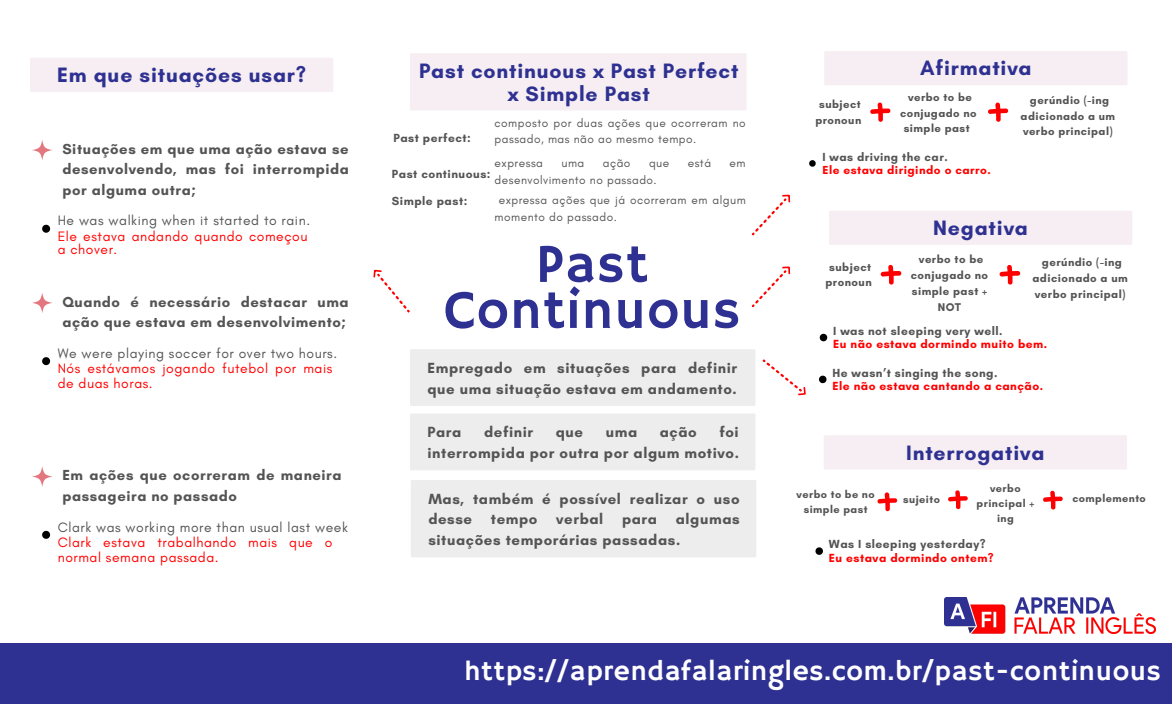
<style>
.page{position:relative;width:1172px;height:704px;background:#fff}
.page>*{position:absolute;margin:0;border:0;box-sizing:border-box;transform-origin:0 0}
.t1{font:54.56px/45.9px "Hammersmith One";letter-spacing:.02em;color:#2e3092;text-align:center}
.t2{font:28.19px "Hammersmith One";letter-spacing:.02em;color:#fff}
.t3{font:700 21.19px/23px "Glacial Indifference";letter-spacing:.04em;color:#2e3191;text-align:center}
.t4{font:700 15px/20.6px "Glacial Indifference";letter-spacing:.04em;color:#545454}
.t5{font:700 14.81px/20.6px "Glacial Indifference";letter-spacing:.04em;color:#545454}
.t6{font:13.88px/15px "Glacial Indifference";letter-spacing:.04em;color:#f00}
.t7{font:13.88px "Glacial Indifference";letter-spacing:.04em;color:#545454}
.t8{font:700 12px "Glacial Indifference";letter-spacing:.04em;color:#545454}
.t9{font:700 12px "Glacial Indifference";letter-spacing:.04em;color:#f00}
.t10{font:11.88px/16.4px "Glacial Indifference";letter-spacing:.04em;color:#545454}
.t11{font:700 11.88px "Glacial Indifference";letter-spacing:.04em;color:#f00}
.t12{font:700 11.88px "Glacial Indifference";letter-spacing:.04em;color:#545454}
.t13{font:700 11.44px/15.7px "Glacial Indifference";letter-spacing:.04em;color:#545454;text-align:center}
.t14{font:700 11.31px/15.6px "Glacial Indifference";letter-spacing:.04em;color:#545454;text-align:center}
.t15{font:700 10.94px/15.1px "Glacial Indifference";letter-spacing:.04em;color:#545454;text-align:center}
</style>
<div class="page">
<div style="left:0;top:643px;width:1172px;height:60px;background:#2e3191"></div>
<img style="left:944px;top:597px;width:211px;height:36px">
<div style="left:410px;top:349px;width:345px;height:56px;background:#ededee"></div>
<div style="left:410px;top:413px;width:345px;height:57px;background:#ededee"></div>
<div style="left:411px;top:479px;width:345px;height:78px;background:#ededee"></div>
<div style="left:30px;top:58px;width:303px;height:34px;background:#f6eef2"></div>
<svg style="left:32px;top:140px;width:21px;height:20px"></svg>
<svg style="left:32px;top:292px;width:21px;height:21px"></svg>
<svg style="left:42px;top:224px;width:8px;height:8px"></svg>
<svg style="left:42px;top:357px;width:8px;height:8px"></svg>
<svg style="left:32px;top:466px;width:21px;height:20px"></svg>
<svg style="left:42px;top:530px;width:8px;height:8px"></svg>
<div style="left:824px;top:51px;width:303px;height:34px;background:#f6eef2"></div>
<svg style="left:870px;top:102px;width:20px;height:20px"></svg>
<svg style="left:988px;top:102px;width:20px;height:20px"></svg>
<svg style="left:809px;top:160px;width:7px;height:7px"></svg>
<div style="left:829px;top:211px;width:303px;height:34px;background:#f6eef2"></div>
<svg style="left:881px;top:265px;width:20px;height:19px"></svg>
<svg style="left:999px;top:265px;width:21px;height:19px"></svg>
<svg style="left:820px;top:333px;width:7px;height:8px"></svg>
<svg style="left:819px;top:375px;width:7px;height:8px"></svg>
<div style="left:824px;top:435px;width:303px;height:34px;background:#f6eef2"></div>
<svg style="left:877px;top:492px;width:20px;height:19px"></svg>
<svg style="left:948px;top:490px;width:20px;height:18px"></svg>
<svg style="left:1043px;top:490px;width:20px;height:19px"></svg>
<svg style="left:815px;top:547px;width:8px;height:7px"></svg>
<div style="left:410px;top:53px;width:336px;height:57px;background:#f6eef2"></div>
<svg style="left:762px;top:359px;width:44px;height:37px"></svg>
<svg style="left:751px;top:266px;width:40px;height:41px"></svg>
<svg style="left:751px;top:194px;width:40px;height:42px"></svg>
<svg style="left:373px;top:269px;width:37px;height:44px"></svg>
<h3 class="t3" style="left:57px;top:63px;width:251px">Em que situações usar?</h3>
<p class="t5" style="left:62px;top:138px;width:288px;text-align:justify">Situações em que uma ação estava se desenvolvendo, mas foi interrompida por alguma outra;</p>
<p class="t7" style="left:58px;top:212px;width:254px">He was walking when it started to rain.</p>
<p class="t6" style="left:58px;top:229px;width:251px;line-height:13.1px">Ele estava andando quando começou a chover.</p>
<p class="t5" style="left:62px;top:291px;width:288px">Quando é necessário destacar uma ação que estava em desenvolvimento;</p>
<p class="t7" style="left:58px;top:344px;width:281px">We were playing soccer for over two hours.</p>
<p class="t6" style="left:58px;top:361px;width:276px">Nós estávamos jogando futebol por mais de duas horas.</p>
<p class="t5" style="left:62px;top:464px;width:281px">Em ações que ocorreram de maneira passageira no passado</p>
<p class="t7" style="left:58px;top:518px;width:292px">Clark was working more than usual last week</p>
<p class="t6" style="left:58px;top:534px;width:276px">Clark estava trabalhando mais que o normal semana passada.</p>
<h3 class="t3" style="left:419px;top:59px;width:321px">Past continuous x Past Perfect x Simple Past</h3>
<p class="t8" style="left:393px;top:131px;width:79px">Past perfect:</p>
<p class="t10" style="left:495px;top:114px;width:253px">composto por duas ações que ocorreram no passado, mas não ao mesmo tempo.</p>
<p class="t10" style="left:495px;top:155px;width:50px">expressa</p>
<p class="t10" style="left:561px;top:155px;width:24px">uma</p>
<p class="t10" style="left:603px;top:155px;width:29px">ação</p>
<p class="t10" style="left:649px;top:155px;width:22px">que</p>
<p class="t10" style="left:688px;top:155px;width:25px">está</p>
<p class="t10" style="left:729px;top:155px;width:18px">em</p>
<p class="t10" style="left:495px;top:171px;width:164px">desenvolvimento no passado.</p>
<p class="t8" style="left:392px;top:166px;width:100px">Past continuous:</p>
<p class="t8" style="left:392px;top:193px;width:77px">Simple past:</p>
<p class="t10" style="left:495px;top:192px;width:253px;text-indent:4px">expressa ações que já ocorreram em algum momento do passado.</p>
<h1 class="t1" style="left:444px;top:244px;width:298px">Past<br>Continuous</h1>
<p class="t4" style="left:427px;top:357px;width:311px">Empregado em situações para definir que uma situação estava em andamento.</p>
<p class="t4" style="left:427px;top:421px;width:35px">Para</p>
<p class="t4" style="left:484px;top:421px;width:51px">definir</p>
<p class="t4" style="left:556px;top:421px;width:29px">que</p>
<p class="t4" style="left:606px;top:421px;width:33px">uma</p>
<p class="t4" style="left:660px;top:421px;width:39px">ação</p>
<p class="t4" style="left:427px;top:421px;width:313px;text-align:right">foi<br>interrompida por outra por algum motivo.</p>
<p class="t4" style="left:428px;top:488px;width:313px;text-align:justify">Mas, também é possível realizar o uso desse tempo verbal para algumas situações temporárias passadas.</p>
<h3 class="t3" style="left:920px;top:56px;width:113px">Afirmativa</h3>
<p class="t14" style="left:815px;top:96px;width:47px">subject pronoun</p>
<p class="t14" style="left:900px;top:89px;width:78px">verbo to be conjugado no simple past</p>
<p class="t14" style="left:1020px;top:92px;width:96px">gerúndio (-ing adicionado a um verbo principal)</p>
<p class="t12" style="left:822px;top:149px;width:127px">I was driving the car.</p>
<p class="t11" style="left:822px;top:163px;width:170px">Ele estava dirigindo o carro.</p>
<h3 class="t3" style="left:933px;top:216px;width:96px">Negativa</h3>
<p class="t13" style="left:825px;top:258px;width:48px">subject pronoun</p>
<p class="t13" style="left:911px;top:251px;width:79px">verbo to be conjugado no simple past +<br>NOT</p>
<p class="t13" style="left:1032px;top:254px;width:97px">gerúndio (-ing adicionado a um verbo principal)</p>
<p class="t8" style="left:833px;top:323px;width:171px">I was not sleeping very well.</p>
<p class="t9" style="left:833px;top:336px;width:215px">Eu não estava dormindo muito bem.</p>
<p class="t8" style="left:832px;top:365px;width:166px">He wasn’t singing the song.</p>
<p class="t9" style="left:832px;top:378px;width:212px">Ele não estava cantando a canção.</p>
<h3 class="t3" style="left:906px;top:440px;width:140px">Interrogativa</h3>
<p class="t15" style="left:976px;top:480px;width:59px">verbo principal + ing</p>
<p class="t15" style="left:1072px;top:490px;width:75px">complemento</p>
<p class="t8" style="left:829px;top:536px;width:158px">Was I sleeping yesterday?</p>
<p class="t9" style="left:829px;top:550px;width:166px">Eu estava dormindo ontem?</p>
<p class="t15" style="left:796px;top:486px;width:80px">verbo to be no simple past</p>
<p class="t15" style="left:903px;top:491px;width:38px">sujeito</p>
<h2 class="t2" style="left:464px;top:654px;width:698px">https://aprendafalaringles.com.br/past-continuous</h2>
</div>
